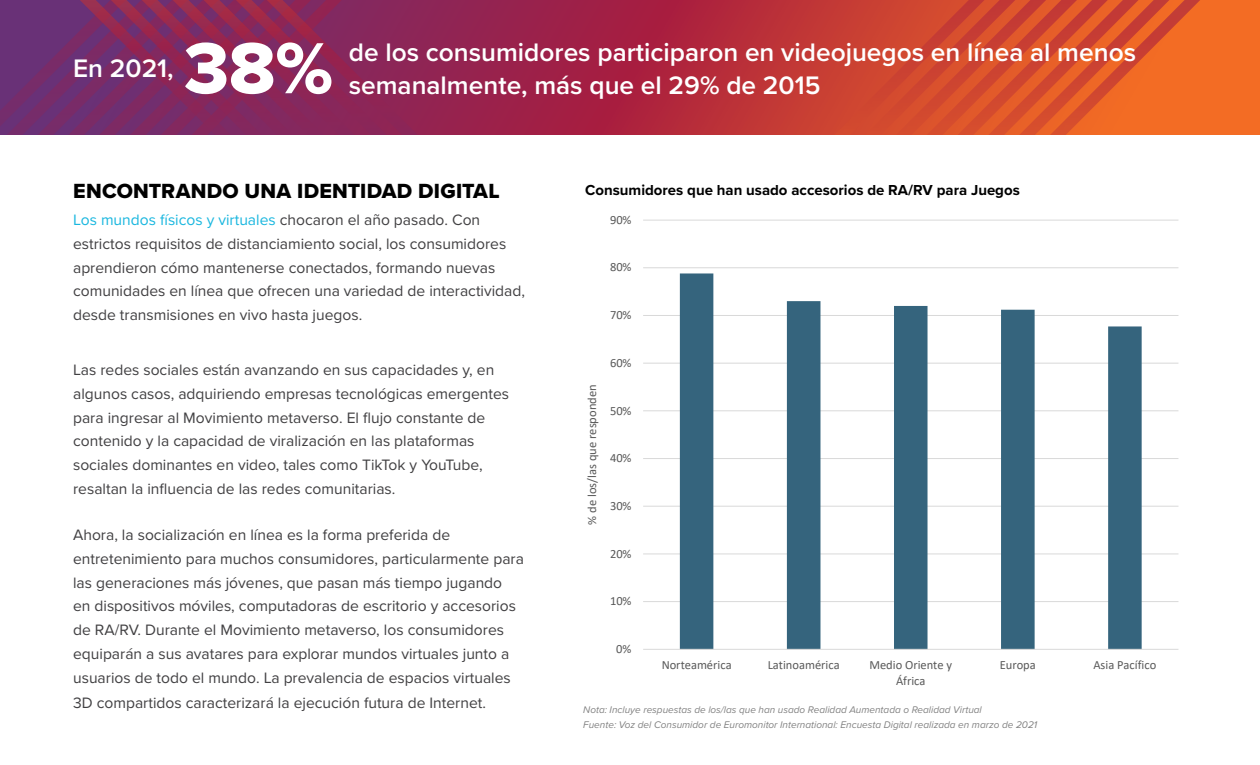
<style>
.page{position:relative;width:1260px;height:765px;background:#fff}
.page>*{position:absolute;margin:0;border:0;box-sizing:border-box;transform-origin:0 0}
.t1{font:75px "Proxima Nova Extrabld";color:#fff}
.t2{font:600 26.25px/32.5px "Proxima Nova";color:#fff}
.t3{font:21.25px "Proxima Nova Extrabld";letter-spacing:.01em;color:#000}
.t4{font:15.62px/23.8px "Proxima Nova";color:#414042}
.t5{font:700 15px "Proxima Nova";color:#000}
.t6{font:12.5px/15.4px "Calibri";color:#595959;text-align:center}
.t7{font:italic 10px/15px "Proxima Nova";color:#828282}
.s1{color:#1ab7df}
</style>
<div class="page">
<svg style="left:667px;top:0;width:66px;height:135px;background:#b2283b"></svg>
<div style="left:636px;top:0;width:31px;height:135px;background:#aa203e"></div>
<div style="left:574px;top:0;width:62px;height:135px;background:#a51e42"></div>
<div style="left:544px;top:0;width:30px;height:135px;background:#a02046"></div>
<div style="left:509px;top:0;width:35px;height:135px;background:#9c2149"></div>
<svg style="left:271px;top:0;width:238px;height:135px;background:#8e2555"></svg>
<svg style="left:0;top:0;width:271px;height:135px;background:#7c2b65"></svg>
<div style="left:733px;top:0;width:31px;height:135px;background:#bb3138"></div>
<svg style="left:764px;top:0;width:63px;height:135px;background:#c23835"></svg>
<div style="left:827px;top:0;width:30px;height:135px;background:#c94033"></div>
<svg style="left:857px;top:0;width:403px;height:135px;background:#dd552b"></svg>
<hr style="left:643px;top:601px;width:535px;height:1px;background:#d9d9d9">
<hr style="left:643px;top:553px;width:535px;height:1px;background:#d9d9d9">
<hr style="left:643px;top:506px;width:535px;height:1px;background:#d9d9d9">
<hr style="left:643px;top:458px;width:535px;height:1px;background:#d9d9d9">
<hr style="left:643px;top:410px;width:535px;height:1px;background:#d9d9d9">
<hr style="left:643px;top:363px;width:535px;height:1px;background:#d9d9d9">
<hr style="left:643px;top:315px;width:535px;height:1px;background:#d9d9d9">
<hr style="left:643px;top:267px;width:535px;height:1px;background:#d9d9d9">
<hr style="left:643px;top:220px;width:535px;height:1px;background:#d9d9d9">
<svg style="left:680px;top:273px;width:462px;height:376px"></svg>
<hr style="left:643px;top:649px;width:535px;height:1px;background:#d9d9d9">
<h2 class="t2" style="left:73px;top:51px;width:102px">En 2021,</h2>
<h1 class="t1" style="left:184px;top:12px;width:151px">38%</h1>
<h2 class="t2" style="left:349px;top:35px;width:789px">de los consumidores participaron en videojuegos en línea al menos semanalmente, más que el 29% de 2015</h2>
<h3 class="t3" style="left:73px;top:175px;width:428px">ENCONTRANDO UNA IDENTIDAD DIGITAL</h3>
<p class="t4" style="left:73px;top:207px;width:453px"><span class="s1">Los mundos físicos y virtuales</span> chocaron el año pasado. Con estrictos requisitos de distanciamiento social, los consumidores aprendieron cómo mantenerse conectados, formando nuevas comunidades en línea que ofrecen una variedad de interactividad, desde transmisiones en vivo hasta juegos.</p>
<p class="t4" style="left:73px;top:357px;width:438px">Las redes sociales están avanzando en sus capacidades y, en algunos casos, adquiriendo empresas tecnológicas emergentes para ingresar al Movimiento metaverso. El flujo constante de contenido y la capacidad de viralización en las plataformas sociales dominantes en video, tales como TikTok y YouTube, resaltan la influencia de las redes comunitarias.</p>
<p class="t4" style="left:73px;top:522px;width:452px">Ahora, la socialización en línea es la forma preferida de entretenimiento para muchos consumidores, particularmente para las generaciones más jóvenes, que pasan más tiempo jugando<br>en dispositivos móviles, computadoras de escritorio y accesorios de RA/RV. Durante el Movimiento metaverso, los consumidores equiparán a sus avatares para explorar mundos virtuales junto a usuarios de todo el mundo. La prevalencia de espacios virtuales 3D compartidos caracterizará la ejecución futura de Internet.</p>
<p class="t5" style="left:585px;top:179px;width:436px">Consumidores que han usado accesorios de RA/RV para Juegos</p>
<p class="t6" style="left:610px;top:212px;width:23px">90%</p>
<p class="t6" style="left:610px;top:259px;width:23px">80%</p>
<p class="t6" style="left:610px;top:307px;width:23px">70%</p>
<p class="t6" style="left:584px;top:525px;width:142px;rotate:-90deg">% de los/las que responden</p>
<p class="t6" style="left:610px;top:355px;width:23px">60%</p>
<p class="t6" style="left:610px;top:402px;width:23px">50%</p>
<p class="t6" style="left:610px;top:450px;width:23px">40%</p>
<p class="t6" style="left:610px;top:498px;width:23px">30%</p>
<p class="t6" style="left:610px;top:545px;width:23px">20%</p>
<p class="t6" style="left:610px;top:593px;width:23px">10%</p>
<p class="t6" style="left:616px;top:641px;width:17px">0%</p>
<p class="t6" style="left:662px;top:657px;width:72px">Norteamérica</p>
<p class="t6" style="left:768px;top:657px;width:73px">Latinoamérica</p>
<p class="t6" style="left:869px;top:657px;width:84px">Medio Oriente y<br>África</p>
<p class="t6" style="left:1000px;top:657px;width:38px">Europa</p>
<p class="t6" style="left:1093px;top:657px;width:64px">Asia Pacífico</p>
<p class="t7" style="left:583px;top:702px;width:456px">Nota: Incluye respuestas de los/las que han usado Realidad Aumentada o Realidad Virtual<br>Fuente: Voz del Consumidor de Euromonitor International: Encuesta Digital realizada en marzo de 2021</p>
</div>
